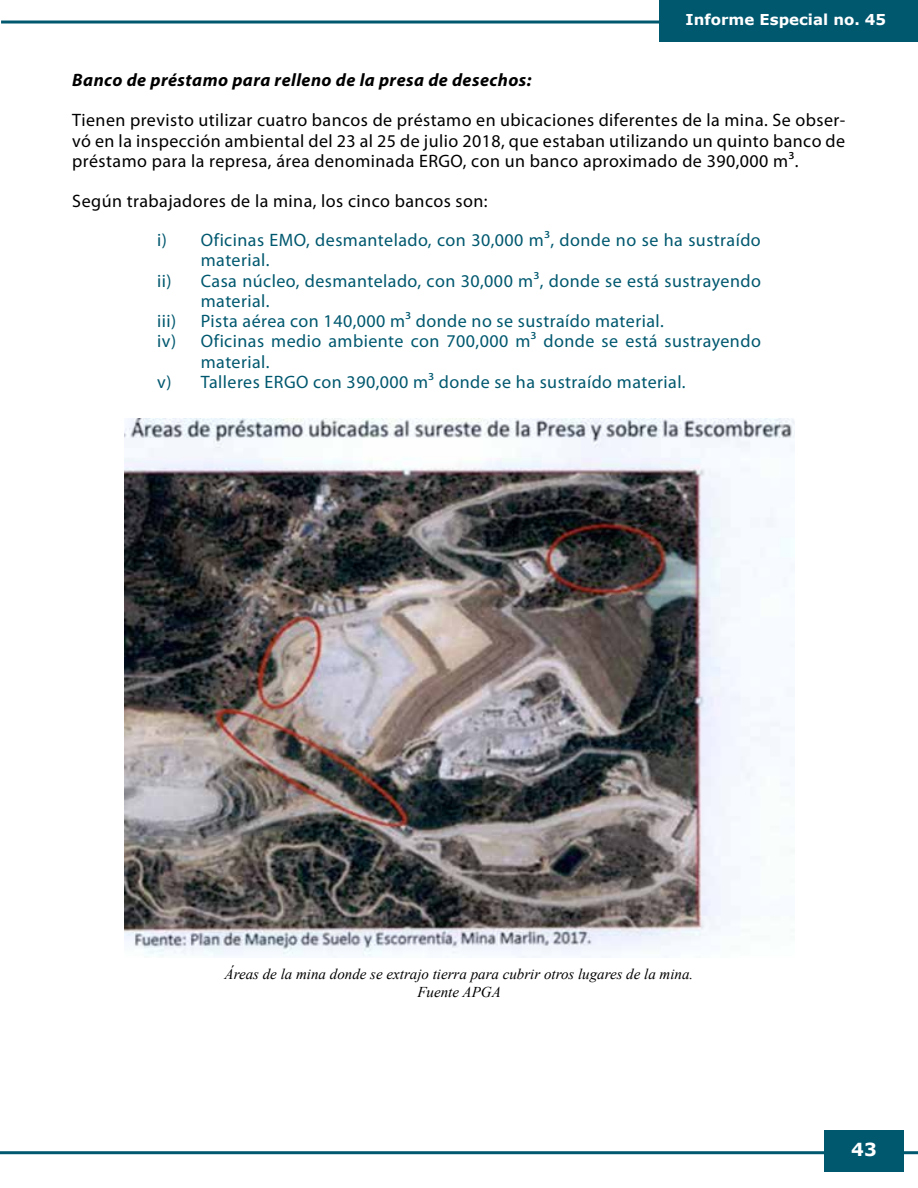
<style>
.page{position:relative;width:918px;height:1188px;background:#fff}
.page>*{position:absolute;margin:0;border:0;box-sizing:border-box;transform-origin:0 0}
.t1{font:18px "Myriad Pro";letter-spacing:.025em;color:#00586f}
.t2{font:18px/20.2px "Myriad Pro";letter-spacing:.025em;color:#000;text-align:justify}
.t3{font:italic 700 18px "Myriad Pro";letter-spacing:.025em;color:#000}
.t4{font:700 18px "Verdana";color:#fff}
.t5{font:italic 15px/18px "Times New Roman";color:#000;text-align:center}
.t6{font:700 15px "Verdana";color:#fff}
</style>
<div class="page">
<hr style="left:0;top:1151px;width:918px;height:3px;background:#00586f">
<div style="left:824px;top:1130px;width:80px;height:41px;background:#00586f"></div>
<hr style="left:1px;top:21px;width:658px;height:3px;background:#00586f">
<div style="left:659px;top:0;width:259px;height:41px;background:#00586f"></div>
<img style="left:125px;top:418px;width:669px;height:539px">
<p class="t6" style="left:686px;top:9px;width:202px">Informe Especial no. 45</p>
<p class="t3" style="left:72px;top:68px;width:461px">Banco de préstamo para relleno de la presa de desechos:</p>
<p class="t2" style="left:72px;top:110px;width:775px">Tienen previsto utilizar cuatro bancos de préstamo en ubicaciones diferentes de la mina. Se obser&shy;vó en la inspección ambiental del 23 al 25 de julio 2018, que estaban utilizando un quinto banco de préstamo para la represa, área denominada ERGO, con un banco aproximado de 390,000 m³.</p>
<p class="t2" style="left:72px;top:191px;width:417px">Según trabajadores de la mina, los cinco bancos son:</p>
<p class="t1" style="left:157px;top:229px;width:605px">i) Oficinas EMO, desmantelado, con 30,000 m³, donde no se ha sustraído</p>
<p class="t1" style="left:201px;top:249px;width:70px">material.</p>
<p class="t1" style="left:157px;top:269px;width:605px">ii) Casa núcleo, desmantelado, con 30,000 m³, donde se está sustrayendo</p>
<p class="t1" style="left:201px;top:290px;width:70px">material.</p>
<p class="t1" style="left:157px;top:310px;width:21px">iii)</p>
<p class="t1" style="left:201px;top:310px;width:464px">Pista aérea con 140,000 m³ donde no se sustraído material.</p>
<p class="t1" style="left:157px;top:330px;width:605px">iv) Oficinas medio ambiente con 700,000 m³ donde se está sustrayendo</p>
<p class="t1" style="left:201px;top:350px;width:70px">material.</p>
<p class="t1" style="left:157px;top:371px;width:530px">v) Talleres ERGO con 390,000 m³ donde se ha sustraído material.</p>
<p class="t5" style="left:225px;top:964px;width:470px">Áreas de la mina donde se extrajo tierra para cubrir otros lugares de la mina.<br>Fuente APGA</p>
<p class="t4" style="left:851px;top:1137px;width:27px">43</p>
</div>
